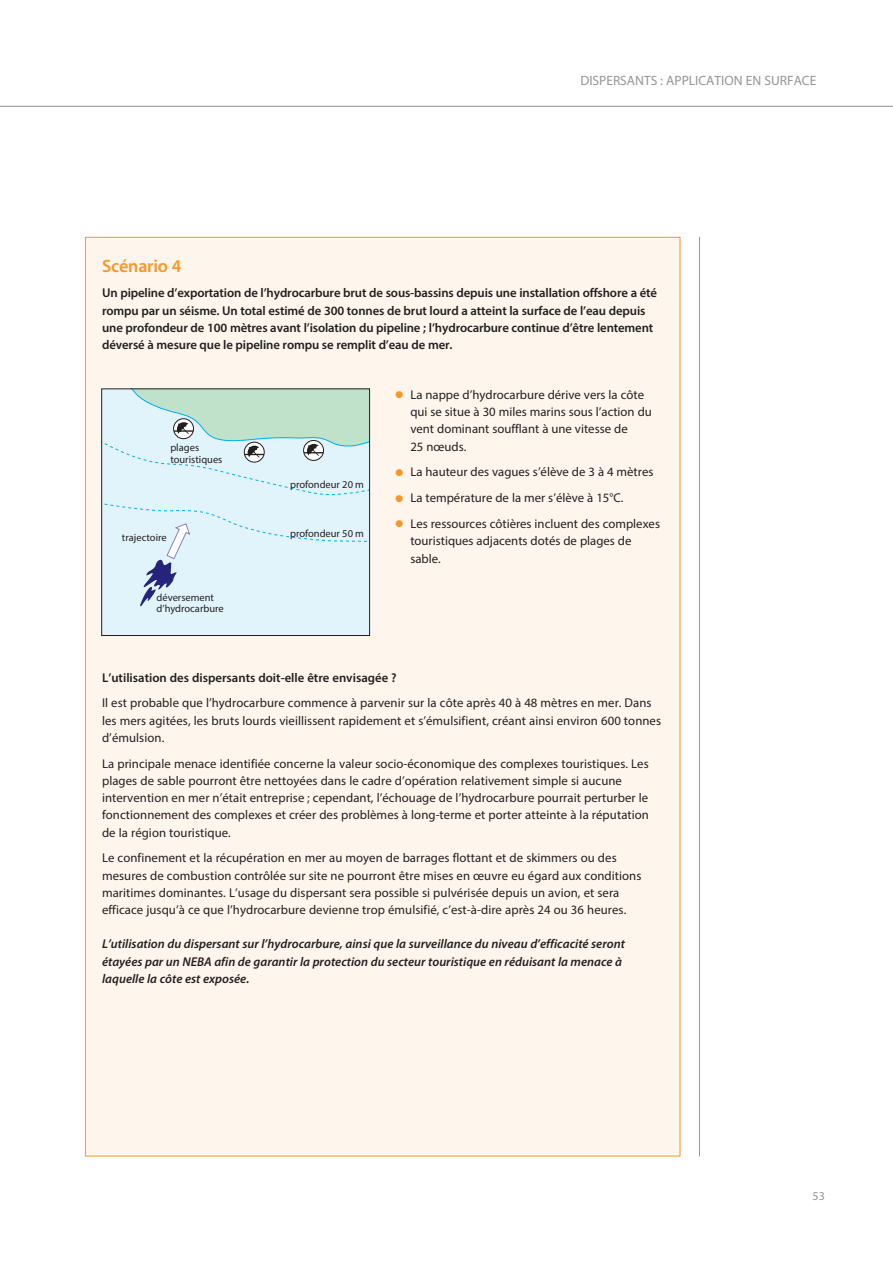
<style>
.page{position:relative;width:893px;height:1263px;background:#fff}
.page>*{position:absolute;margin:0;border:0;box-sizing:border-box;transform-origin:0 0}
.t1{font:600 18px "Myriad Pro";letter-spacing:-.01em;color:#f79727}
.t2{font:13.5px "Myriad Pro";color:#939598}
.t3{font:12.75px/17.2px "Myriad Pro";letter-spacing:.005em;color:#231f20}
.t4{font:600 12.75px/17.2px "Myriad Pro";letter-spacing:-.01em;color:#231f20}
.t5{font:italic 600 12.75px/17.2px "Myriad Pro";color:#231f20}
.t6{font:12px "Myriad Pro";color:#939598}
.t7{font:10.5px/10.5px "Myriad Pro";color:#231f20}
.s1{color:#f79727}
</style>
<div class="page">
<hr style="left:0;top:106px;width:893px;height:1px;background:#939598">
<hr style="left:699px;top:237px;width:1px;height:919px;background:#939598">
<div style="left:86px;top:238px;width:594px;height:918px;background:#fef5ed"></div>
<div style="left:102px;top:389px;width:268px;height:246px;background:#e1f4fc"></div>
<svg style="left:102px;top:389px;width:268px;height:218px"></svg>
<p class="t2" style="left:580px;top:75px;width:238px">DISPERSANTS : APPLICATION EN SURFACE</p>
<h1 class="t1" style="left:102px;top:259px;width:81px">Scénario 4</h1>
<p class="t4" style="left:102px;top:286px;width:557px">Un pipeline d’exportation de l’hydrocarbure brut de sous-bassins depuis une installation offshore a été rompu par un séisme. Un total estimé de 300 tonnes de brut lourd a atteint la surface de l’eau depuis une profondeur de 100 mètres avant l’isolation du pipeline ; l’hydrocarbure continue d’être lentement déversé à mesure que le pipeline rompu se remplit d’eau de mer.</p>
<p class="t7" style="left:170px;top:442px;width:54px;line-height:12px">plages touristiques</p>
<p class="t7" style="left:122px;top:533px;width:46px">trajectoire</p>
<p class="t7" style="left:157px;top:593px;width:69px">déversement d’hydrocarbure</p>
<p class="t7" style="left:290px;top:480px;width:75px">profondeur 20 m</p>
<p class="t7" style="left:290px;top:529px;width:75px">profondeur 50 m</p>
<p class="t3" style="left:410px;top:387px;width:243px;text-indent:-15px"><span class="s1">●</span> La nappe d’hydrocarbure dérive vers la côte qui se situe à 30 miles marins sous l’action du vent dominant soufflant à une vitesse de<br>25 nœuds.</p>
<p class="t3" style="left:395px;top:465px;width:259px"><span class="s1">●</span> La hauteur des vagues s’élève de 3 à 4 mètres</p>
<p class="t3" style="left:395px;top:490px;width:230px"><span class="s1">●</span> La température de la mer s’élève à 15°C.</p>
<p class="t3" style="left:410px;top:516px;width:251px;text-indent:-15px"><span class="s1">●</span> Les ressources côtières incluent des complexes touristiques adjacents dotés de plages de sable.</p>
<p class="t4" style="left:102px;top:670px;width:296px">L’utilisation des dispersants doit-elle être envisagée ?</p>
<p class="t3" style="left:102px;top:695px;width:561px">Il est probable que l’hydrocarbure commence à parvenir sur la côte après 40 à 48 mètres en mer. Dans les mers agitées, les bruts lourds vieillissent rapidement et s’émulsifient, créant ainsi environ 600 tonnes d’émulsion.</p>
<p class="t3" style="left:102px;top:756px;width:548px">La principale menace identifiée concerne la valeur socio-économique des complexes touristiques. Les plages de sable pourront être nettoyées dans le cadre d’opération relativement simple si aucune intervention en mer n’était entreprise ; cependant, l’échouage de l’hydrocarbure pourrait perturber le fonctionnement des complexes et créer des problèmes à long-terme et porter atteinte à la réputation de la région touristique.</p>
<p class="t3" style="left:102px;top:850px;width:541px">Le confinement et la récupération en mer au moyen de barrages flottant et de skimmers ou des mesures de combustion contrôlée sur site ne pourront être mises en œuvre eu égard aux conditions maritimes dominantes. L’usage du dispersant sera possible si pulvérisée depuis un avion, et sera efficace jusqu’à ce que l’hydrocarbure devienne trop émulsifié, c’est-à-dire après 24 ou 36 heures.</p>
<p class="t5" style="left:102px;top:936px;width:524px">L’utilisation du dispersant sur l’hydrocarbure, ainsi que la surveillance du niveau d’efficacité seront étayées par un NEBA afin de garantir la protection du secteur touristique en réduisant la menace à laquelle la côte est exposée.</p>
<p class="t6" style="left:813px;top:1191px;width:14px">53</p>
</div>
